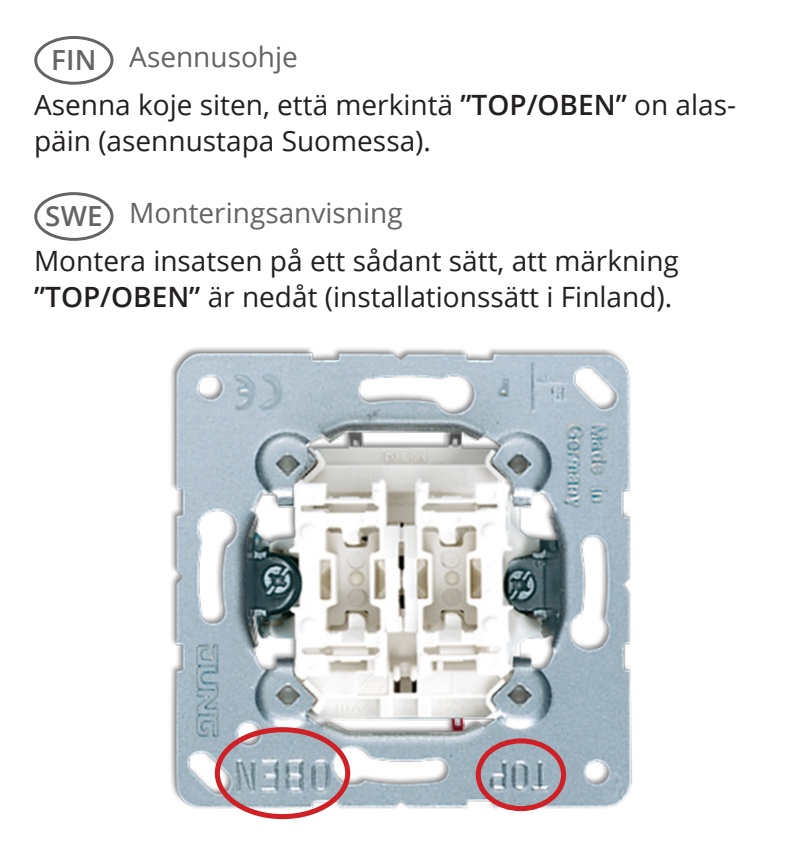
<style>
.page{position:relative;width:794px;height:842px;background:#fff}
.page>*{position:absolute;margin:0;border:0;box-sizing:border-box;transform-origin:0 0}
.Body_text{font:28px/36px "Open Sans";color:#231f20}
.Languages{font:28px "Open Sans";color:#636366}
.t1{font:600 27.6px "Open Sans";letter-spacing:.01em;color:#636466}
.s1{font-weight:600}
</style>
<div class="page">
<img style="left:170px;top:347px;width:462px;height:468px">
<div style="left:476px;top:738px;width:90px;height:73px;border:5px solid #cf2026;border-radius:50%"></div>
<div style="left:215px;top:727px;width:135px;height:92px;border:5px solid #cf2026;border-radius:50%"></div>
<div style="left:34px;top:36px;width:79px;height:49px;border:3px solid #636466;border-radius:50%"></div>
<div style="left:34px;top:192px;width:79px;height:49px;border:3px solid #636466;border-radius:50%"></div>
<p class="t1" style="left:51px;top:41px;width:47px">FIN</p>
<p class="Languages" style="left:129px;top:37px;width:170px">Asennusohje</p>
<p class="Body_text" style="left:34px;top:86px;width:703px">Asenna koje siten, että merkintä <span class="s1">”TOP/OBEN”</span> on alas&shy;päin (asennustapa Suomessa).</p>
<p class="t1" style="left:45px;top:197px;width:59px">SWE</p>
<p class="Languages" style="left:129px;top:193px;width:275px">Monteringsanvisning</p>
<p class="Body_text" style="left:34px;top:242px;width:646px">Montera insatsen på ett sådant sätt, att märkning <span class="s1">”TOP/OBEN”</span> är nedåt (installationssätt i Finland).</p>
</div>
